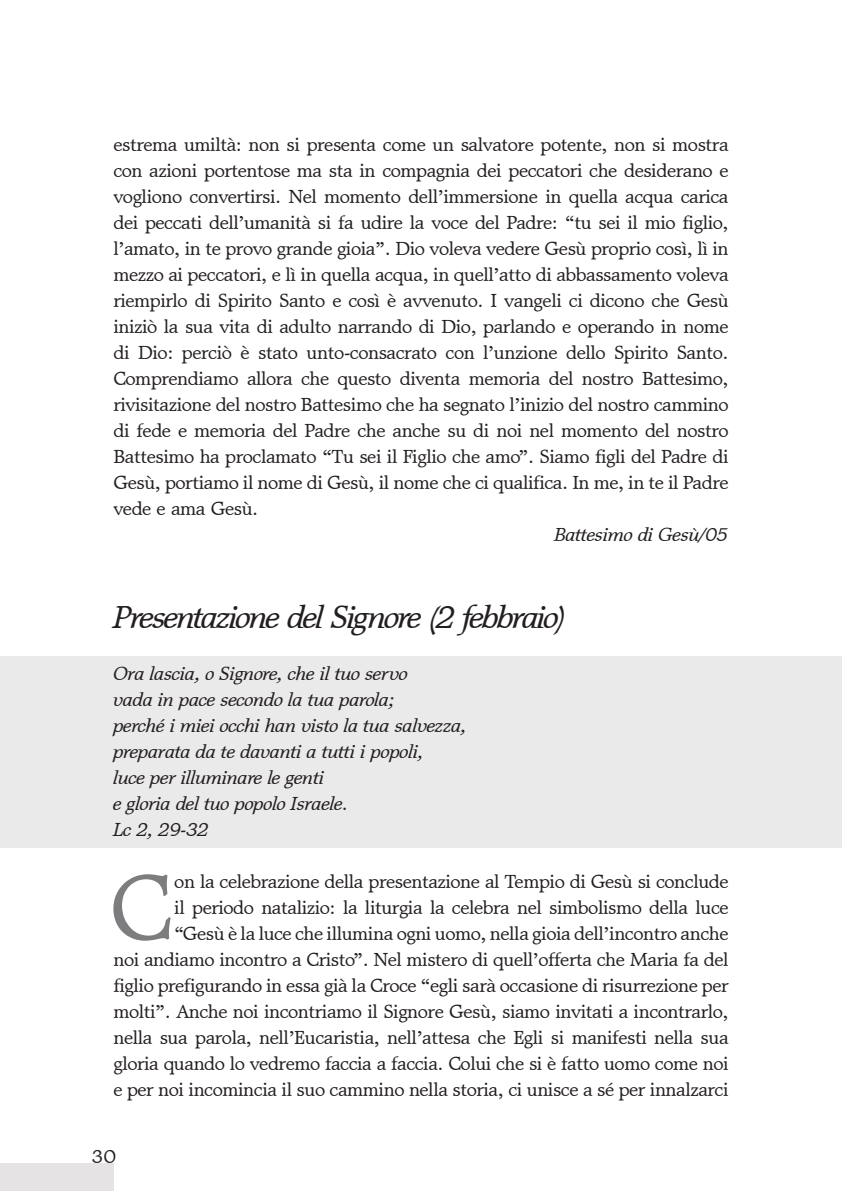
<style>
.page{position:relative;width:842px;height:1191px;background:#fff}
.page>*{position:absolute;margin:0;border:0;box-sizing:border-box;transform-origin:0 0}
.t1{font:95px "Matt Antique BT";color:#7d7c7e}
.t2{font:italic 32px "Matt Antique BT";letter-spacing:-.07em;color:#241f1f}
.t3{font:19px/26px "Matt Antique BT";letter-spacing:-.025em;color:#241f1f;text-align:right}
.t4{font:italic 19px/26px "Matt Antique BT";letter-spacing:-.025em;color:#241f1f}
</style>
<div class="page">
<div style="left:0;top:1163px;width:113px;height:28px;background:#e5e3e4"></div>
<div style="left:0;top:656px;width:842px;height:192px;background:#ebeaea"></div>
<p class="t3" style="left:113px;top:131px;width:617px;text-align:justify">estrema umiltà: non si presenta come un salvatore potente, non si mostra con azioni portentose ma sta in compagnia dei peccatori che desiderano e vogliono convertirsi. Nel momento dell’immersione in quella acqua carica dei peccati dell’umanità si fa udire la voce del Padre: “tu sei il mio figlio, l’amato, in te provo grande gioia”. Dio voleva vedere Gesù proprio così, lì in mezzo ai peccatori, e lì in quella acqua, in quell’atto di abbassamento voleva riempirlo di Spirito Santo e così è avvenuto. I vangeli ci dicono che Gesù iniziò la sua vita di adulto narrando di Dio, parlando e operando in nome di Dio: perciò è stato unto-consacrato con l’unzione dello Spirito Santo.<br>Comprendiamo allora che questo diventa memoria del nostro Battesimo, rivisitazione del nostro Battesimo che ha segnato l’inizio del nostro cammino di fede e memoria del Padre che anche su di noi nel momento del nostro Battesimo ha proclamato “Tu sei il Figlio che amo”. Siamo figli del Padre di Gesù, portiamo il nome di Gesù, il nome che ci qualifica. In me, in te il Padre vede e ama Gesù.</p>
<p class="t4" style="left:554px;top:521px;width:176px">Battesimo di Gesù/05</p>
<h2 class="t2" style="left:113px;top:597px;width:455px">Presentazione del Signore (2 febbraio)</h2>
<p class="t4" style="left:113px;top:660px;width:355px">Ora lascia, o Signore, che il tuo servo<br>vada in pace secondo la tua parola;<br>perché i miei occhi han visto la tua salvezza, preparata da te davanti a tutti i popoli,<br>luce per illuminare le genti<br>e gloria del tuo popolo Israele.<br>Lc 2, 29-32</p>
<h1 class="t1" style="left:109px;top:847px;width:65px">C</h1>
<p class="t3" style="left:113px;top:868px;width:617px">on la celebrazione della presentazione al Tempio di Gesù si conclude<br>il periodo natalizio: la liturgia la celebra nel simbolismo della luce<br>“Gesù è la luce che illumina ogni uomo, nella gioia dell’incontro anche<br>noi andiamo incontro a Cristo”. Nel mistero di quell’offerta che Maria fa del figlio prefigurando in essa già la Croce “egli sarà occasione di risurrezione per molti”. Anche noi incontriamo il Signore Gesù, siamo invitati a incontrarlo, nella sua parola, nell’Eucaristia, nell’attesa che Egli si manifesti nella sua gloria quando lo vedremo faccia a faccia. Colui che si è fatto uomo come noi e per noi incomincia il suo cammino nella storia, ci unisce a sé per innalzarci</p>
<p class="t3" style="left:91px;top:1143px;width:26px">30</p>
</div>
